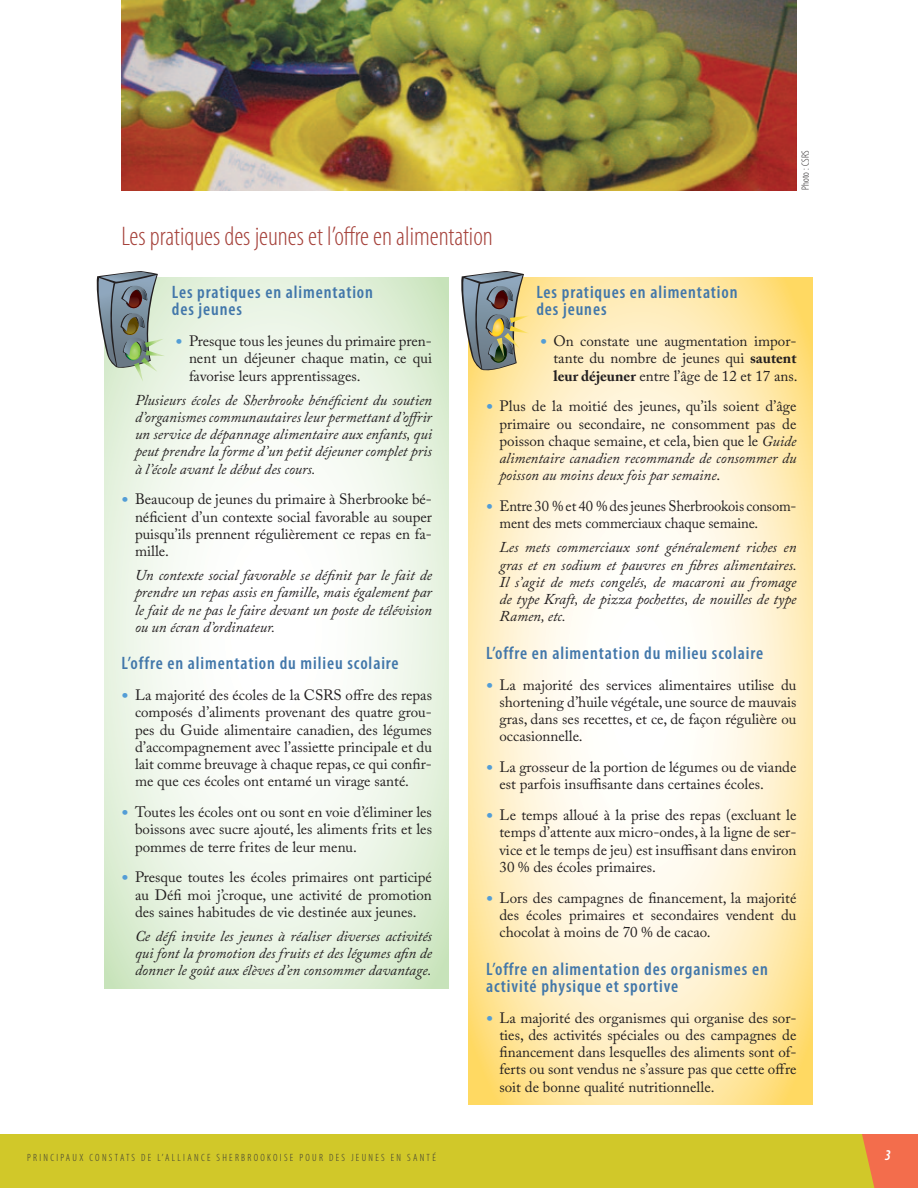
<style>
.page{position:relative;width:918px;height:1188px;background:#fff}
.page>*{position:absolute;margin:0;border:0;box-sizing:border-box;transform-origin:0 0}
.t1{font:300 condensed 27px "Myriad Pro";color:#a5413a}
.t2{font:600 condensed 18px/17.2px "Myriad Pro";letter-spacing:.05em;color:#4277aa}
.t3{font:15px/17.2px "Adobe Caslon Pro";color:#231f20;text-align:justify}
.t4{font:italic 15px/17.2px "Adobe Caslon Pro";color:#231f20;text-align:justify}
.t5{font:italic 600 condensed 15px "Myriad Pro";color:#fff}
.t6{font:300 condensed 10.5px "Myriad Pro";color:#353636}
.t7{font:300 condensed 10.5px "Myriad Pro";letter-spacing:.025em;color:#231f20}
.s1{font-size:21px;color:#539dd6}
.s2{font-weight:700}
.s3{font-style:italic}
</style>
<div class="page">
<div style="left:0;top:1134px;width:918px;height:54px;background:#d1c829"></div>
<svg style="left:862px;top:1134px;width:56px;height:54px;background:#ef7748"></svg>
<svg style="left:469px;top:277px;width:344px;height:827px"></svg>
<svg style="left:104px;top:277px;width:344px;height:711px"></svg>
<img style="left:122px;top:0;width:674px;height:190px">
<svg style="left:96px;top:271px;width:69px;height:111px;background:#9daaa4"></svg>
<img style="left:461px;top:271px;width:69px;height:102px">
<h1 class="t1" style="left:122px;top:220px;width:373px">LES PRATIQUES DES JEUNES ET L’OFFRE EN ALIMENTATION</h1>
<p class="t7" style="left:799px;top:190px;width:42px;rotate:-90deg">PHOTO : CSRS</p>
<p class="t2" style="left:172px;top:283px;width:203px">Les pratiques en alimentation des jeunes</p>
<p class="t3" style="left:189px;top:332px;width:245px;text-indent:-14px"><span class="s1">•</span> Presque tous les jeunes du primaire pren&shy;nent un déjeuner chaque matin, ce qui favorise leurs apprentissages.</p>
<p class="t4" style="left:135px;top:391px;width:299px">Plusieurs écoles de Sherbrooke bénéficient du soutien d’organismes communautaires leur permettant d’offrir un service de dépannage alimentaire aux enfants, qui peut prendre la forme d’un petit déjeuner complet pris à l’école avant le début des cours.</p>
<p class="t3" style="left:135px;top:490px;width:299px;text-indent:-14px"><span class="s1">•</span> Beaucoup de jeunes du primaire à Sherbrooke bé&shy;néficient d’un contexte social favorable au souper puisqu’ils prennent régulièrement ce repas en fa&shy;mille.</p>
<p class="t4" style="left:135px;top:566px;width:298px">Un contexte social favorable se définit par le fait de prendre un repas assis en famille, mais également par le fait de ne pas le faire devant un poste de télévision ou un écran d’ordinateur.</p>
<p class="t2" style="left:122px;top:654px;width:279px">L’offre en alimentation du milieu scolaire</p>
<p class="t3" style="left:135px;top:686px;width:299px;text-indent:-14px"><span class="s1">•</span> La majorité des écoles de la CSRS offre des repas composés d’aliments provenant des quatre grou&shy;pes du Guide alimentaire canadien, des légumes d’accompagnement avec l’assiette principale et du lait comme breuvage à chaque repas, ce qui confir&shy;me que ces écoles ont entamé un virage santé.</p>
<p class="t3" style="left:135px;top:803px;width:299px;text-indent:-14px"><span class="s1">•</span> Toutes les écoles ont ou sont en voie d’éliminer les boissons avec sucre ajouté, les aliments frits et les pommes de terre frites de leur menu.</p>
<p class="t3" style="left:135px;top:868px;width:299px;text-indent:-14px"><span class="s1">•</span> Presque toutes les écoles primaires ont participé au Défi moi j’croque, une activité de promotion des saines habitudes de vie destinée aux jeunes.</p>
<p class="t4" style="left:135px;top:927px;width:299px">Ce défi invite les jeunes à réaliser diverses activités qui font la promotion des fruits et des légumes afin de donner le goût aux élèves d’en consommer davantage.</p>
<p class="t2" style="left:536px;top:283px;width:203px">Les pratiques en alimentation des jeunes</p>
<p class="t3" style="left:554px;top:332px;width:246px;text-indent:-14px"><span class="s1">•</span> On constate une augmentation impor&shy;tante du nombre de jeunes qui <span class="s2">sautent leur déjeuner</span> entre l’âge de 12 et 17 ans.</p>
<p class="t3" style="left:500px;top:397px;width:299px;text-indent:-14px"><span class="s1">•</span> Plus de la moitié des jeunes, qu’ils soient d’âge primaire ou secondaire, ne consomment pas de poisson chaque semaine, et cela, bien que le <span class="s3">Guide alimentaire canadien recommande de consommer du poisson au moins deux fois par semaine</span>.</p>
<p class="t3" style="left:500px;top:497px;width:298px;text-indent:-14px"><span class="s1">•</span> Entre 30 % et 40 % des jeunes Sherbrookois consom&shy;ment des mets commerciaux chaque semaine.</p>
<p class="t4" style="left:500px;top:538px;width:299px">Les mets commerciaux sont généralement riches en gras et en sodium et pauvres en fibres alimentaires.<br>Il s’agit de mets congelés, de macaroni au fromage de type Kraft, de pizza pochettes, de nouilles de type Ramen, etc.</p>
<p class="t2" style="left:486px;top:644px;width:279px">L’offre en alimentation du milieu scolaire</p>
<p class="t3" style="left:500px;top:676px;width:299px;text-indent:-14px"><span class="s1">•</span> La majorité des services alimentaires utilise du shortening d’huile végétale, une source de mauvais gras, dans ses recettes, et ce, de façon régulière ou occasionnelle.</p>
<p class="t3" style="left:500px;top:758px;width:299px;text-indent:-14px"><span class="s1">•</span> La grosseur de la portion de légumes ou de viande est parfois insuffisante dans certaines écoles.</p>
<p class="t3" style="left:500px;top:806px;width:298px;text-indent:-14px"><span class="s1">•</span> Le temps alloué à la prise des repas (excluant le temps d’attente aux micro-ondes, à la ligne de ser&shy;vice et le temps de jeu) est insuffisant dans environ 30 % des écoles primaires.</p>
<p class="t3" style="left:500px;top:889px;width:299px;text-indent:-14px"><span class="s1">•</span> Lors des campagnes de financement, la majorité des écoles primaires et secondaires vendent du chocolat à moins de 70 % de cacao.</p>
<p class="t2" style="left:486px;top:960px;width:283px">L’offre en alimentation des organismes en activité physique et sportive</p>
<p class="t3" style="left:500px;top:1009px;width:299px;text-indent:-14px"><span class="s1">•</span> La majorité des organismes qui organise des sor&shy;ties, des activités spéciales ou des campagnes de financement dans lesquelles des aliments sont of&shy;ferts ou sont vendus ne s’assure pas que cette offre soit de bonne qualité nutritionnelle.</p>
<p class="t6" style="left:27px;top:1152px;width:13px">PRINCIPAUX</p>
<p class="t6" style="left:89px;top:1152px;width:7px">CONSTATS</p>
<p class="t6" style="left:141px;top:1152px;width:31px">DE L’ALLIANCE</p>
<p class="t6" style="left:217px;top:1152px;width:7px">SHERBROOKOISE</p>
<p class="t6" style="left:299px;top:1152px;width:7px">POUR</p>
<p class="t6" style="left:329px;top:1152px;width:6px">DES</p>
<p class="t6" style="left:351px;top:1152px;width:12px">JEUNES</p>
<p class="t6" style="left:391px;top:1152px;width:24px">EN SANTÉ</p>
<p class="t5" style="left:885px;top:1146px;width:8px">3</p>
</div>
